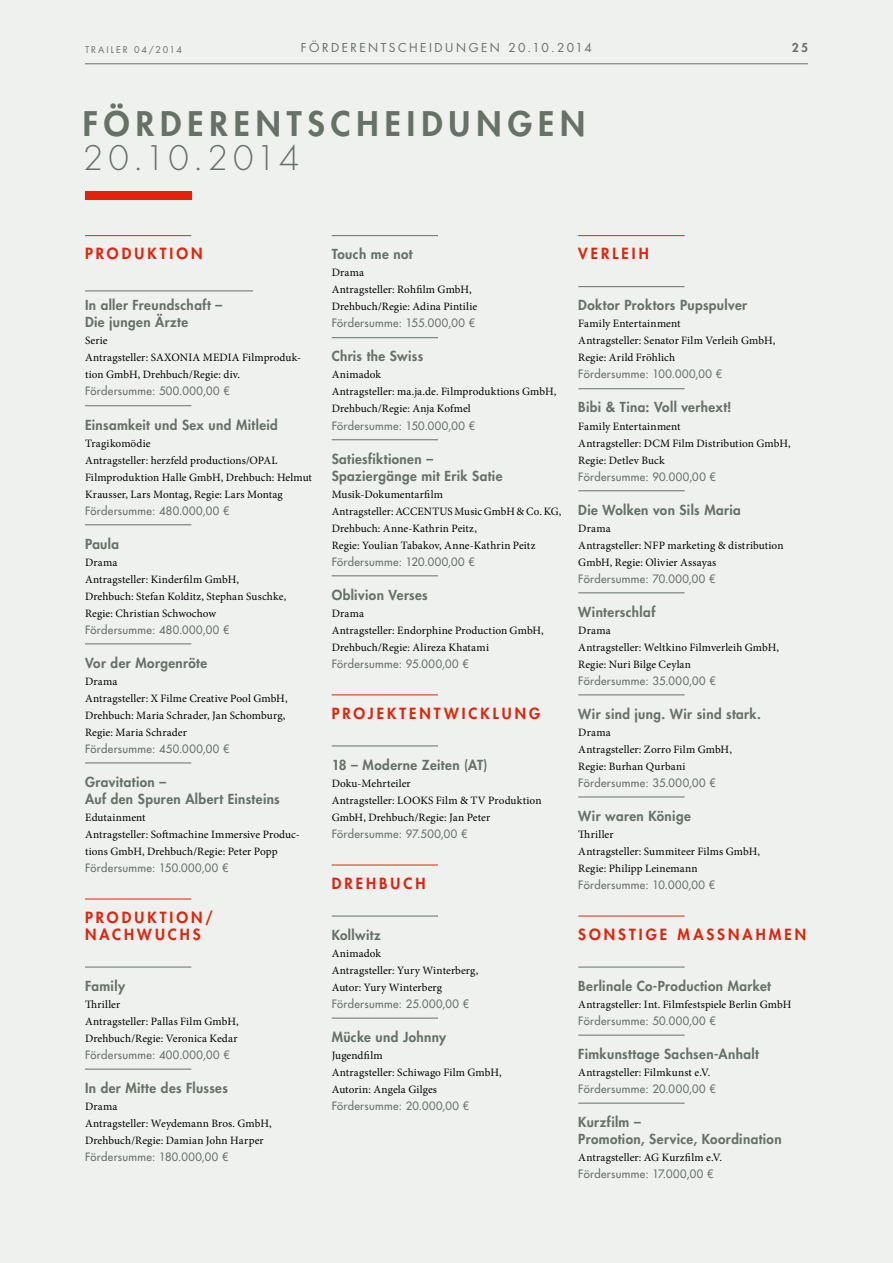
<style>
.page{position:relative;width:893px;height:1263px;background:#eff1ef}
.page>*{position:absolute;margin:0;border:0;box-sizing:border-box;transform-origin:0 0}
.t1{font:800 33px "Futura Std";letter-spacing:.18em;color:#677168}
.t2{font:300 33px "Futura Std";letter-spacing:.1em;color:#677168}
.t3{font:800 15px/17px "Futura Std";letter-spacing:.2em;color:#e4220a}
.t4{font:800 13.5px/17px "Futura Std";letter-spacing:.03em;color:#677168}
.t5{font:12px "Futura Std";letter-spacing:.205em;color:#677168}
.t6{font:800 12px "Futura Std";color:#677168}
.t7{font:11.25px/17px "Minion Pro";letter-spacing:.01em;color:#000}
.t8{font:500 11.25px "Futura Std";letter-spacing:.03em;color:#677168}
.t9{font:9px "Futura Std";letter-spacing:.215em;color:#677168}
</style>
<div class="page">
<hr style="left:85px;top:63px;width:723px;height:1px;background:#677168">
<hr style="left:85px;top:235px;width:106px;height:1px;background:#e4220a">
<hr style="left:85px;top:291px;width:168px;height:1px;background:#677168">
<hr style="left:85px;top:405px;width:106px;height:1px;background:#677168">
<hr style="left:85px;top:524px;width:106px;height:1px;background:#677168">
<hr style="left:85px;top:643px;width:106px;height:1px;background:#677168">
<hr style="left:85px;top:762px;width:106px;height:1px;background:#677168">
<hr style="left:85px;top:899px;width:106px;height:1px;background:#e4220a">
<hr style="left:85px;top:967px;width:106px;height:1px;background:#677168">
<hr style="left:85px;top:1069px;width:106px;height:1px;background:#677168">
<hr style="left:332px;top:235px;width:106px;height:1px;background:#677168">
<hr style="left:332px;top:337px;width:106px;height:1px;background:#677168">
<hr style="left:332px;top:439px;width:106px;height:1px;background:#677168">
<hr style="left:332px;top:575px;width:106px;height:1px;background:#677168">
<hr style="left:332px;top:694px;width:106px;height:1px;background:#e4220a">
<hr style="left:332px;top:745px;width:106px;height:1px;background:#677168">
<hr style="left:332px;top:865px;width:106px;height:1px;background:#e4220a">
<hr style="left:332px;top:916px;width:106px;height:1px;background:#677168">
<hr style="left:332px;top:1018px;width:106px;height:1px;background:#677168">
<hr style="left:578px;top:235px;width:107px;height:1px;background:#e4220a">
<hr style="left:578px;top:286px;width:107px;height:1px;background:#677168">
<hr style="left:578px;top:388px;width:107px;height:1px;background:#677168">
<hr style="left:578px;top:490px;width:107px;height:1px;background:#677168">
<hr style="left:578px;top:592px;width:107px;height:1px;background:#677168">
<hr style="left:578px;top:694px;width:107px;height:1px;background:#677168">
<hr style="left:578px;top:796px;width:107px;height:1px;background:#677168">
<hr style="left:578px;top:916px;width:107px;height:1px;background:#e4220a">
<hr style="left:578px;top:967px;width:107px;height:1px;background:#677168">
<hr style="left:578px;top:1035px;width:107px;height:1px;background:#677168">
<hr style="left:578px;top:1103px;width:107px;height:1px;background:#677168">
<div style="left:85px;top:191px;width:106px;height:9px;background:#e4220a"></div>
<p class="t5" style="left:301px;top:40px;width:293px">FÖRDERENTSCHEIDUNGEN 20.10.2014</p>
<p class="t9" style="left:85px;top:43px;width:98px">TRAILER 04/2014</p>
<p class="t6" style="left:792px;top:40px;width:18px">25</p>
<h1 class="t1" style="left:83px;top:103px;width:504px">FÖRDERENTSCHEIDUNGEN</h1>
<h1 class="t2" style="left:83px;top:138px;width:218px">20.10.2014</h1>
<h2 class="t3" style="left:85px;top:245px;width:119px">PRODUKTION</h2>
<p class="t4" style="left:85px;top:297px;width:139px">In aller Freundschaft –<br>Die jungen Ärzte</p>
<p class="t7" style="left:85px;top:332px;width:216px">Serie<br>Antragsteller: SAXONIA MEDIA Filmproduk&shy;tion GmbH, Drehbuch/Regie: div.</p>
<p class="t8" style="left:85px;top:384px;width:146px">Fördersumme: 500.000,00 €</p>
<p class="t4" style="left:85px;top:416px;width:194px">Einsamkeit und Sex und Mitleid</p>
<p class="t7" style="left:85px;top:434px;width:229px">Tragikomödie<br>Antragsteller: herzfeld productions/OPAL Filmproduktion Halle GmbH, Drehbuch: Helmut Krausser, Lars Montag, Regie: Lars Montag</p>
<p class="t8" style="left:85px;top:503px;width:146px">Fördersumme: 480.000,00 €</p>
<p class="t4" style="left:85px;top:535px;width:36px">Paula</p>
<p class="t7" style="left:85px;top:553px;width:203px">Drama<br>Antragsteller: Kinderfilm GmbH,<br>Drehbuch: Stefan Kolditz, Stephan Suschke,<br>Regie: Christian Schwochow</p>
<p class="t8" style="left:85px;top:622px;width:146px">Fördersumme: 480.000,00 €</p>
<p class="t4" style="left:85px;top:654px;width:124px">Vor der Morgenröte</p>
<p class="t7" style="left:85px;top:673px;width:204px">Drama<br>Antragsteller: X Filme Creative Pool GmbH,<br>Drehbuch: Maria Schrader, Jan Schomburg,<br>Regie: Maria Schrader</p>
<p class="t8" style="left:85px;top:741px;width:146px">Fördersumme: 450.000,00 €</p>
<p class="t4" style="left:85px;top:773px;width:196px">Gravitation –<br>Auf den Spuren Albert Einsteins</p>
<p class="t7" style="left:85px;top:809px;width:216px">Edutainment<br>Antragsteller: Softmachine Immersive Produc&shy;tions GmbH, Drehbuch/Regie: Peter Popp</p>
<p class="t8" style="left:85px;top:860px;width:145px">Fördersumme: 150.000,00 €</p>
<h2 class="t3" style="left:85px;top:909px;width:130px">PRODUKTION/<br>NACHWUCHS</h2>
<p class="t4" style="left:85px;top:977px;width:42px">Family</p>
<p class="t7" style="left:85px;top:996px;width:155px">Thriller<br>Antragsteller: Pallas Film GmbH,<br>Drehbuch/Regie: Veronica Kedar</p>
<p class="t8" style="left:85px;top:1048px;width:146px">Fördersumme: 400.000,00 €</p>
<p class="t4" style="left:85px;top:1079px;width:144px">In der Mitte des Flusses</p>
<p class="t7" style="left:85px;top:1098px;width:188px">Drama<br>Antragsteller: Weydemann Bros. GmbH,<br>Drehbuch/Regie: Damian John Harper</p>
<p class="t8" style="left:85px;top:1150px;width:145px">Fördersumme: 180.000,00 €</p>
<p class="t4" style="left:332px;top:246px;width:82px">Touch me not</p>
<p class="t7" style="left:332px;top:264px;width:147px">Drama<br>Antragsteller: Rohfilm GmbH,<br>Drehbuch/Regie: Adina Pintilie</p>
<p class="t8" style="left:332px;top:316px;width:145px">Fördersumme: 155.000,00 €</p>
<p class="t4" style="left:332px;top:348px;width:93px">Chris the Swiss</p>
<p class="t7" style="left:332px;top:366px;width:226px">Animadok<br>Antragsteller: ma.ja.de. Filmproduktions GmbH,<br>Drehbuch/Regie: Anja Kofmel</p>
<p class="t8" style="left:332px;top:418px;width:145px">Fördersumme: 150.000,00 €</p>
<p class="t4" style="left:332px;top:450px;width:172px">Satiesfiktionen –<br>Spaziergänge mit Erik Satie</p>
<p class="t7" style="left:332px;top:485px;width:231px">Musik-Dokumentarfilm<br>Antragsteller: ACCENTUS Music GmbH &amp; Co. KG, Drehbuch: Anne-Kathrin Peitz,<br>Regie: Youlian Tabakov, Anne-Kathrin Peitz</p>
<p class="t8" style="left:332px;top:554px;width:145px">Fördersumme: 120.000,00 €</p>
<p class="t4" style="left:332px;top:586px;width:98px">Oblivion Verses</p>
<p class="t7" style="left:332px;top:605px;width:214px">Drama<br>Antragsteller: Endorphine Production GmbH,<br>Drehbuch/Regie: Alireza Khatami</p>
<p class="t8" style="left:332px;top:656px;width:139px">Fördersumme: 95.000,00 €</p>
<h2 class="t3" style="left:332px;top:705px;width:210px">PROJEKTENTWICKLUNG</h2>
<p class="t4" style="left:332px;top:756px;width:157px">18 – Moderne Zeiten (AT)</p>
<p class="t7" style="left:332px;top:775px;width:211px">Doku-Mehrteiler<br>Antragsteller: LOOKS Film &amp; TV Produktion<br>GmbH, Drehbuch/Regie: Jan Peter</p>
<p class="t8" style="left:332px;top:826px;width:138px">Fördersumme: 97.500,00 €</p>
<h2 class="t3" style="left:332px;top:875px;width:95px">DREHBUCH</h2>
<p class="t4" style="left:332px;top:926px;width:50px">Kollwitz</p>
<p class="t7" style="left:332px;top:945px;width:148px">Animadok<br>Antragsteller: Yury Winterberg,<br>Autor: Yury Winterberg</p>
<p class="t8" style="left:332px;top:997px;width:139px">Fördersumme: 25.000,00 €</p>
<p class="t4" style="left:332px;top:1028px;width:116px">Mücke und Johnny</p>
<p class="t7" style="left:332px;top:1047px;width:172px">Jugendfilm<br>Antragsteller: Schiwago Film GmbH,<br>Autorin: Angela Gilges</p>
<p class="t8" style="left:332px;top:1099px;width:139px">Fördersumme: 20.000,00 €</p>
<h2 class="t3" style="left:578px;top:245px;width:72px">VERLEIH</h2>
<p class="t4" style="left:578px;top:297px;width:170px">Doktor Proktors Pupspulver</p>
<p class="t7" style="left:578px;top:315px;width:198px">Family Entertainment<br>Antragsteller: Senator Film Verleih GmbH,<br>Regie: Arild Fröhlich</p>
<p class="t8" style="left:578px;top:367px;width:146px">Fördersumme: 100.000,00 €</p>
<p class="t4" style="left:578px;top:399px;width:155px">Bibi &amp; Tina: Voll verhext!</p>
<p class="t7" style="left:578px;top:417px;width:214px">Family Entertainment<br>Antragsteller: DCM Film Distribution GmbH,<br>Regie: Detlev Buck</p>
<p class="t8" style="left:578px;top:469px;width:139px">Fördersumme: 90.000,00 €</p>
<p class="t4" style="left:578px;top:501px;width:164px">Die Wolken von Sils Maria</p>
<p class="t7" style="left:578px;top:519px;width:207px">Drama<br>Antragsteller: NFP marketing &amp; distribution<br>GmbH, Regie: Olivier Assayas</p>
<p class="t8" style="left:578px;top:571px;width:139px">Fördersumme: 70.000,00 €</p>
<p class="t4" style="left:578px;top:603px;width:79px">Winterschlaf</p>
<p class="t7" style="left:578px;top:622px;width:202px">Drama<br>Antragsteller: Weltkino Filmverleih GmbH,<br>Regie: Nuri Bilge Ceylan</p>
<p class="t8" style="left:578px;top:673px;width:139px">Fördersumme: 35.000,00 €</p>
<p class="t4" style="left:578px;top:705px;width:184px">Wir sind jung. Wir sind stark.</p>
<p class="t7" style="left:578px;top:724px;width:155px">Drama<br>Antragsteller: Zorro Film GmbH,<br>Regie: Burhan Qurbani</p>
<p class="t8" style="left:578px;top:775px;width:139px">Fördersumme: 35.000,00 €</p>
<p class="t4" style="left:578px;top:807px;width:114px">Wir waren Könige</p>
<p class="t7" style="left:578px;top:826px;width:183px">Thriller<br>Antragsteller: Summiteer Films GmbH,<br>Regie: Philipp Leinemann</p>
<p class="t8" style="left:578px;top:877px;width:139px">Fördersumme: 10.000,00 €</p>
<h2 class="t3" style="left:578px;top:926px;width:229px">SONSTIGE MASSNAHMEN</h2>
<p class="t4" style="left:578px;top:977px;width:194px">Berlinale Co-Production Market</p>
<p class="t7" style="left:578px;top:996px;width:214px">Antragsteller: Int. Filmfestspiele Berlin GmbH</p>
<p class="t8" style="left:578px;top:1014px;width:139px">Fördersumme: 50.000,00 €</p>
<p class="t4" style="left:578px;top:1045px;width:182px">Fimkunsttage Sachsen-Anhalt</p>
<p class="t7" style="left:578px;top:1064px;width:134px">Antragsteller: Filmkunst e.V.</p>
<p class="t8" style="left:578px;top:1082px;width:139px">Fördersumme: 20.000,00 €</p>
<p class="t4" style="left:578px;top:1113px;width:205px">Kurzfilm –<br>Promotion, Service, Koordination</p>
<p class="t7" style="left:578px;top:1149px;width:145px">Antragsteller: AG Kurzfilm e.V.</p>
<p class="t8" style="left:578px;top:1167px;width:137px">Fördersumme: 17.000,00 €</p>
</div>
